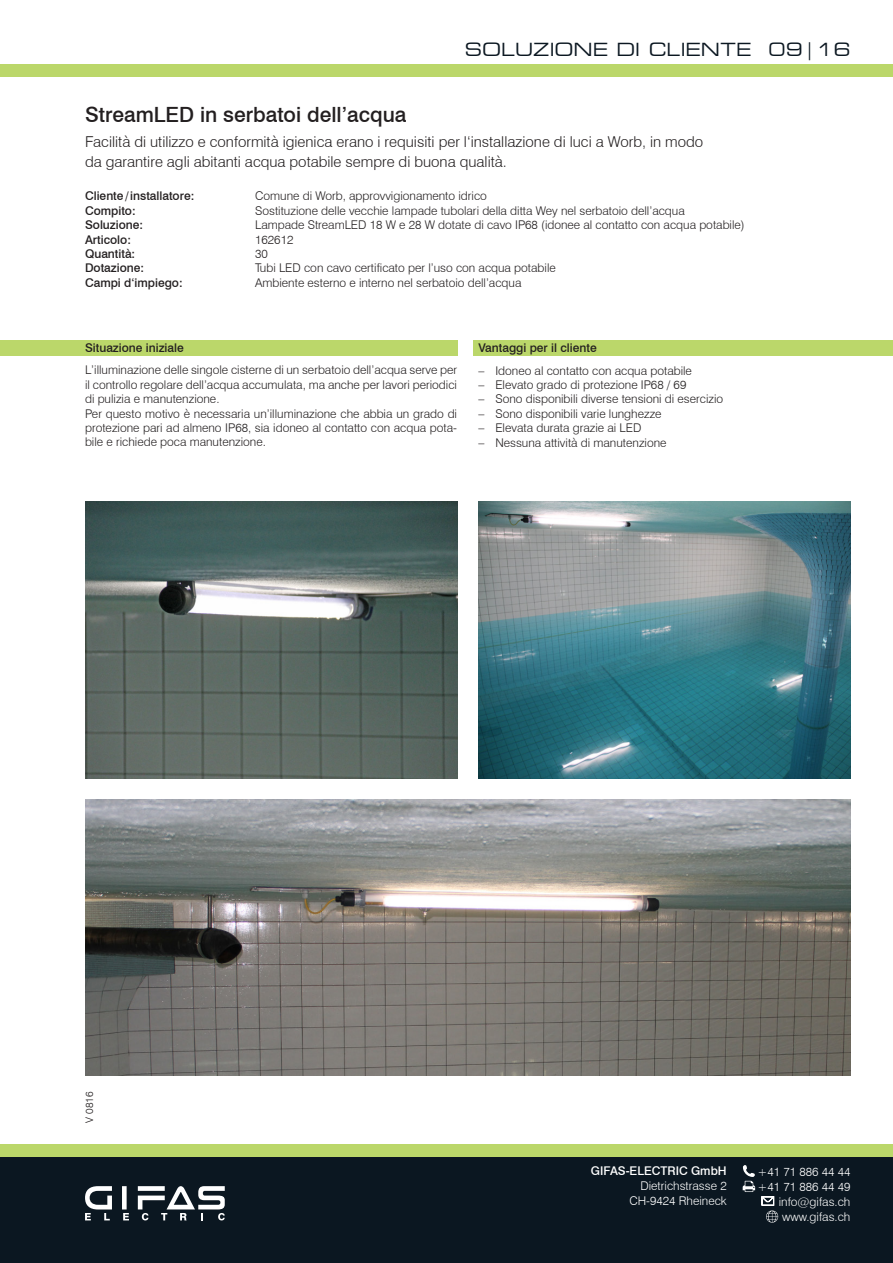
<style>
.page{position:relative;width:893px;height:1263px;background:#fff}
.page>*{position:absolute;margin:0;border:0;box-sizing:border-box;transform-origin:0 0}
.t1{font:500 21px "Swiss 721 BT";color:#231f20}
.t2{font:expanded 18px "Square 721 BT";color:#0b1721}
.t3{font:300 15px/19.5px "Swiss 721 BT";color:#231f20}
.t4{font:300 12px/14.4px "Swiss 721 BT";color:#231f20;text-align:justify}
.Aufzählung{font:500 12px "Swiss 721 BT";color:#231f20}
.t5{font:300 12px/15px "Swiss 721 BT";color:#fff;text-align:right}
.t6{font:500 12px "Swiss 721 BT";color:#fff}
.t7{font:300 10.5px "Swiss 721 BT";color:#231f20}
</style>
<div class="page">
<div style="left:0;top:1157px;width:893px;height:106px;background:#0b1721"></div>
<div style="left:0;top:1144px;width:893px;height:13px;background:#bbd76a"></div>
<div style="left:0;top:64px;width:893px;height:13px;background:#bbd76a"></div>
<div style="left:122px;top:1186px;width:5px;height:23px;background:#fff"></div>
<svg style="left:85px;top:1186px;width:27px;height:34px"></svg>
<svg style="left:123px;top:1213px;width:6px;height:7px"></svg>
<svg style="left:138px;top:1186px;width:87px;height:34px"></svg>
<svg style="left:743px;top:1165px;width:12px;height:27px"></svg>
<svg style="left:762px;top:1196px;width:16px;height:26px"></svg>
<div style="left:0;top:340px;width:457px;height:16px;background:#bbd76a"></div>
<div style="left:473px;top:340px;width:420px;height:16px;background:#bbd76a"></div>
<img style="left:85px;top:799px;width:765px;height:277px">
<img style="left:478px;top:502px;width:372px;height:276px">
<img style="left:85px;top:502px;width:372px;height:276px">
<p class="t1" style="left:85px;top:102px;width:323px">StreamLED in serbatoi dell’acqua</p>
<h2 class="t2" style="left:465px;top:39px;width:387px">SOLUZIONE DI CLIENTE 09|16</h2>
<p class="t3" style="left:85px;top:132px;width:620px">Facilità di utilizzo e conformità igienica erano i requisiti per l‘installazione di luci a Worb, in modo da garantire agli abitanti acqua potabile sempre di buona qualità.</p>
<p class="Aufzählung" style="left:85px;top:189px;width:111px">Cliente/installatore:</p>
<p class="t4" style="left:255px;top:189px;width:233px">Comune di Worb, approvvigionamento idrico</p>
<p class="Aufzählung" style="left:85px;top:203px;width:52px">Compito:</p>
<p class="t4" style="left:255px;top:203px;width:431px">Sostituzione delle vecchie lampade tubolari della ditta Wey nel serbatoio dell’acqua</p>
<p class="Aufzählung" style="left:85px;top:218px;width:60px">Soluzione:</p>
<p class="t4" style="left:255px;top:218px;width:491px">Lampade StreamLED 18 W e 28 W dotate di cavo IP68 (idonee al contatto con acqua potabile)</p>
<p class="Aufzählung" style="left:85px;top:232px;width:47px">Articolo:</p>
<p class="t4" style="left:255px;top:232px;width:40px">162612</p>
<p class="Aufzählung" style="left:85px;top:247px;width:52px">Quantità:</p>
<p class="t4" style="left:255px;top:246px;width:14px">30</p>
<p class="Aufzählung" style="left:85px;top:261px;width:61px">Dotazione:</p>
<p class="t4" style="left:255px;top:261px;width:302px">Tubi LED con cavo certificato per l’uso con acqua potabile</p>
<p class="Aufzählung" style="left:85px;top:275px;width:99px">Campi d‘impiego:</p>
<p class="t4" style="left:255px;top:275px;width:268px">Ambiente esterno e interno nel serbatoio dell’acqua</p>
<p class="Aufzählung" style="left:85px;top:340px;width:100px">Situazione iniziale</p>
<p class="t4" style="left:85px;top:363px;width:374px">L’illuminazione delle singole cisterne di un serbatoio dell’acqua serve per il controllo regolare dell’acqua accumulata, ma anche per lavori periodici di pulizia e manutenzione.</p>
<p class="t4" style="left:85px;top:406px;width:374px">Per questo motivo è necessaria un’illuminazione che abbia un grado di protezione pari ad almeno IP68, sia idoneo al contatto con acqua pota&shy;bile e richiede poca manutenzione.</p>
<p class="Aufzählung" style="left:478px;top:340px;width:120px">Vantaggi per il cliente</p>
<p class="t4" style="left:478px;top:363px;width:215px">– Idoneo al contatto con acqua potabile</p>
<p class="t4" style="left:478px;top:377px;width:210px">– Elevato grado di protezione IP68 / 69</p>
<p class="t4" style="left:478px;top:392px;width:246px">– Sono disponibili diverse tensioni di esercizio</p>
<p class="t4" style="left:478px;top:406px;width:185px">– Sono disponibili varie lunghezze</p>
<p class="t4" style="left:478px;top:421px;width:165px">– Elevata durata grazie ai LED</p>
<p class="t4" style="left:478px;top:435px;width:190px">– Nessuna attività di manutenzione</p>
<p class="t7" style="left:83px;top:1123px;width:33px;rotate:-90deg">V 0816</p>
<p class="t6" style="left:591px;top:1164px;width:137px">GIFAS-ELECTRIC GmbH</p>
<p class="t5" style="left:629px;top:1178px;width:99px">Dietrichstrasse 2<br>CH-9424 Rheineck</p>
<p class="t5" style="left:757px;top:1164px;width:95px">+41 71 886 44 44 +41 71 886 44 49 info@gifas.ch www.gifas.ch</p>
</div>
